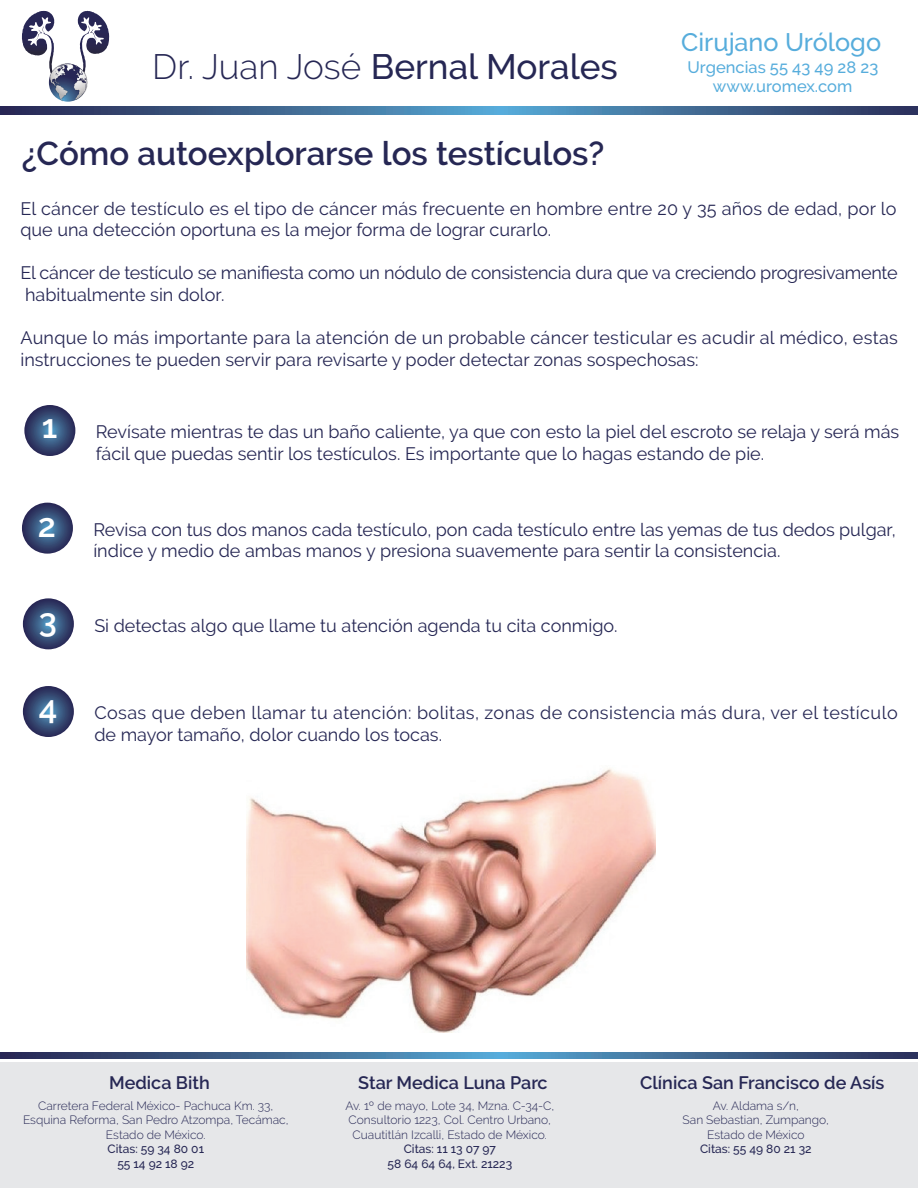
<style>
.page{position:relative;width:918px;height:1188px;background:#fff}
.page>*{position:absolute;margin:0;border:0;box-sizing:border-box;transform-origin:0 0}
.t1{font:500 35.1px "Raleway";color:#262754}
.t2{font:600 33px "Raleway";color:#262754}
.t3{font:600 33px "Raleway";color:#fff}
.t4{font:500 25.2px "Raleway";color:#57addc}
.t5{font:18px/21.6px "Raleway";color:#262754}
.t6{font:18px/21.6px "Raleway";letter-spacing:.025em;color:#262754}
.t7{font:600 18px "Raleway";color:#262754}
.t8{font:500 16.5px/19.6px "Raleway";color:#57addc;text-align:center}
.t9{font:300 12px/14.4px "Raleway";color:#262754;text-align:center}
.t10{font:500 12px/14.4px "Raleway";color:#262754;text-align:center}
.s1{font-weight:300}
.s2{font-weight:600;font-size:33px;color:#fff}
</style>
<div class="page">
<img style="left:246px;top:768px;width:409px;height:264px">
<svg style="left:24px;top:405px;width:51px;height:51px;background:#394e77"></svg>
<svg style="left:22px;top:503px;width:51px;height:51px;background:#394e77"></svg>
<svg style="left:23px;top:598px;width:51px;height:51px;background:#394e78"></svg>
<svg style="left:23px;top:686px;width:51px;height:51px;background:#384d77"></svg>
<svg style="left:0;top:1052px;width:918px;height:7px;background:#3f6690"></svg>
<div style="left:0;top:1062px;width:918px;height:126px;background:#e6e7e9"></div>
<svg style="left:0;top:107px;width:918px;height:7px;background:#3f6690"></svg>
<svg style="left:78px;top:11px;width:26px;height:52px"></svg>
<svg style="left:22px;top:11px;width:32px;height:52px"></svg>
<img style="left:49px;top:63px;width:39px;height:39px">
<h1 class="t1" style="left:152px;top:46px;width:467px"><span class="s1">Dr. Juan José</span> Bernal Morales</h1>
<h3 class="t4" style="left:681px;top:27px;width:201px">Cirujano Urólogo</h3>
<p class="t8" style="left:688px;top:57px;width:192px">Urgencias 55 43 49 28 23 www.uromex.com</p>
<h2 class="t2" style="left:22px;top:135px;width:584px">¿Cómo autoexplorarse los testículos?</h2>
<p class="t5" style="left:20px;top:197px;width:878px">El cáncer de testículo es el tipo de cáncer más frecuente en hombre entre 20 y 35 años de edad, por lo que una detección oportuna es la mejor forma de lograr curarlo.</p>
<p class="t5" style="left:20px;top:262px;width:879px">El cáncer de testículo se manifiesta como un nódulo de consistencia dura que va creciendo progresivamente habitualmente sin dolor.</p>
<p class="t5" style="left:20px;top:327px;width:879px">Aunque lo más importante para la atención de un probable cáncer testicular es acudir al médico, estas instrucciones te pueden servir para revisarte y poder detectar zonas sospechosas:</p>
<h2 class="t3" style="left:42px;top:408px;width:17px">1</h2>
<h2 class="t3" style="left:38px;top:507px;width:20px">2</h2>
<p class="t5" style="left:96px;top:421px;width:805px">Revísate mientras te das un baño caliente, ya que con esto la piel del escroto se relaja y será más fácil que puedas sentir los testículos. Es importante que lo hagas estando de pie.</p>
<p class="t5" style="left:93px;top:519px;width:804px">Revisa con tus dos manos cada testículo, pon cada testículo entre las yemas de tus dedos pulgar, índice y medio de ambas manos y presiona suavemente para sentir la consistencia.</p>
<p class="t5" style="left:39px;top:614px;width:580px"><span class="s2">3</span> Si detectas algo que llame tu atención agenda tu cita conmigo.</p>
<h2 class="t3" style="left:39px;top:689px;width:20px">4</h2>
<p class="t6" style="left:94px;top:702px;width:805px">Cosas que deben llamar tu atención: bolitas, zonas de consistencia más dura, ver el testículo de mayor tamaño, dolor cuando los tocas.</p>
<p class="t7" style="left:109px;top:1073px;width:102px">Medica Bith</p>
<p class="t9" style="left:23px;top:1099px;width:267px">Carretera Federal México- Pachuca Km. 33,<br>Esquina Reforma, San Pedro Atzompa, Tecámac,<br>Estado de México.</p>
<p class="t10" style="left:108px;top:1142px;width:98px">Citas: 59 34 80 01<br>55 14 92 18 92</p>
<p class="t7" style="left:358px;top:1073px;width:191px">Star Medica Luna Parc</p>
<p class="t9" style="left:345px;top:1099px;width:210px">Av. 1º de mayo, Lote 34, Mzna. C-34-C,<br>Consultorio 1223, Col. Centro Urbano,<br>Cuautitlán Izcalli, Estado de México.</p>
<p class="t10" style="left:388px;top:1142px;width:126px">Citas: 11 13 07 97<br>58 64 64 64, Ext. 21223</p>
<p class="t7" style="left:640px;top:1073px;width:246px">Clínica San Francisco de Asís</p>
<p class="t9" style="left:683px;top:1099px;width:148px">Av. Aldama s/n,<br>San Sebastian, Zumpango,<br>Estado de México</p>
<p class="t10" style="left:700px;top:1142px;width:113px">Citas: 55 49 80 21 32</p>
</div>
